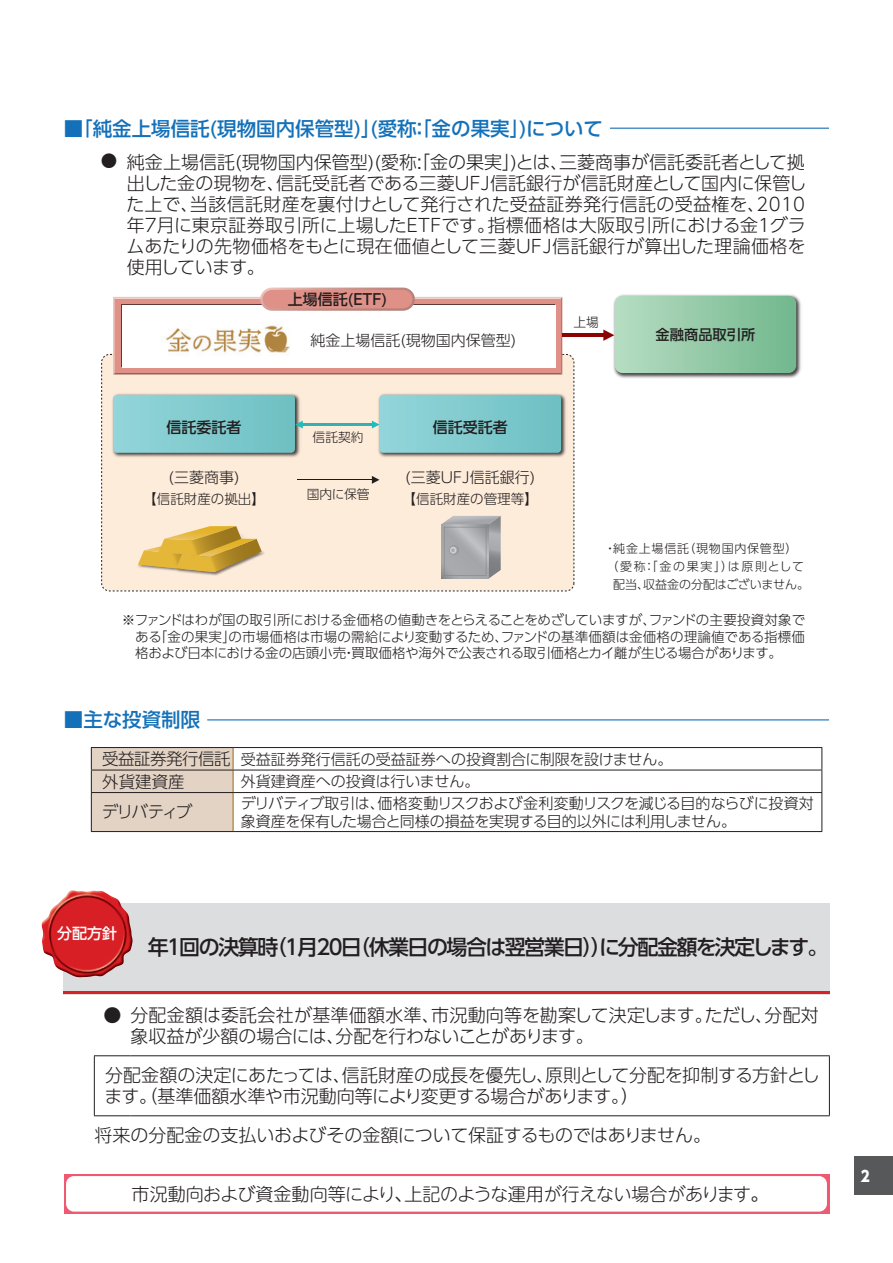
<style>
.page{position:relative;width:893px;height:1263px;background:#fff}
.page>*{position:absolute;margin:0;border:0;box-sizing:border-box;transform-origin:0 0}
.t1{font:500 21px "UD Shin Go Pro";letter-spacing:-.08em;color:#231f20}
.t2{font:500 19.5px "UD Shin Go Pro";color:#1471b9}
.t3{font:300 18px/21px "UD Shin Go Pro";color:#231f20}
.t4{font:300 18px "UD Shin M Go Pro";letter-spacing:-.01em;color:#231f20}
.t5{font:300 16.5px "UD Shin Go Pro";letter-spacing:-.03em;color:#231f20}
.t6{font:300 15px "UD Shin Go Pro";color:#231f20}
.t7{font:300 15px/18px "UD Shin Go Pro";letter-spacing:-.02em;color:#231f20}
.t8{font:500 15px "UD Shin Go Pro";color:#231f20}
.t9{font:500 15px "UD Shin Go Pro";color:#fff}
.t10{font:800 15px "UD Shin Go Pro";color:#fff;scale:.9 1}
.t11{font:500 14.25px "UD Shin Go Pro";color:#231f20}
.t12{font:300 13.5px/16.5px "UD Shin Go Pro";color:#231f20;text-align:justify}
.t13{font:300 12.75px "UD Shin Go Pro";color:#231f20}
.t14{font:300 12px "UD Shin Go Pro";letter-spacing:.065em;color:#231f20}
.t15{font:300 12px "UD Shin Go Pro";letter-spacing:.14em;color:#231f20}
.t16{font:300 12px "UD Shin Go Pro";color:#231f20}
.s1{font-size:16.5px}
</style>
<div class="page">
<div style="left:855px;top:1157px;width:38px;height:38px;background:#57585a"></div>
<hr style="left:610px;top:128px;width:219px;height:1px;background:#1471b9">
<div style="left:102px;top:354px;width:472px;height:236px;background:#feecdb;border-radius:8px"></div>
<hr style="left:301px;top:423px;width:73px;height:3px;background:#31b1b7">
<hr style="left:298px;top:479px;width:76px;height:1px;background:#221915">
<svg style="left:372px;top:476px;width:7px;height:8px"></svg>
<svg style="left:441px;top:516px;width:60px;height:62px;background:#a8a8ab"></svg>
<hr style="left:562px;top:333px;width:44px;height:4px;background:#8b0202">
<svg style="left:113px;top:297px;width:449px;height:77px"></svg>
<img style="left:161px;top:321px;width:132px;height:34px">
<svg style="left:260px;top:288px;width:155px;height:23px"></svg>
<div style="left:263px;top:290px;width:149px;height:18px;background:#df9188;border-radius:9px"></div>
<img style="left:615px;top:294px;width:186px;height:84px">
<svg style="left:603px;top:296px;width:193px;height:77px;background:#99cbab"></svg>
<img style="left:112px;top:393px;width:187px;height:64px">
<img style="left:379px;top:393px;width:187px;height:64px">
<svg style="left:372px;top:395px;width:189px;height:58px;background:#84cbce"></svg>
<img style="left:191px;top:551px;width:73px;height:25px">
<img style="left:182px;top:572px;width:49px;height:1px">
<svg style="left:138px;top:526px;width:124px;height:46px"></svg>
<svg style="left:113px;top:395px;width:190px;height:58px;background:#82c8cb"></svg>
<hr style="left:207px;top:719px;width:622px;height:1px;background:#1471b9">
<hr style="left:233px;top:747px;width:589px;height:1px;background:#231f20">
<svg style="left:91px;top:747px;width:143px;height:84px;background:#ddcdbe"></svg>
<hr style="left:233px;top:770px;width:589px;height:1px;background:#231f20">
<svg style="left:821px;top:748px;width:1px;height:44px"></svg>
<hr style="left:91px;top:792px;width:142px;height:1px;background:#231f20">
<hr style="left:91px;top:793px;width:1px;height:38px;background:#231f20">
<hr style="left:233px;top:792px;width:589px;height:1px;background:#231f20">
<hr style="left:821px;top:793px;width:1px;height:38px;background:#231f20">
<hr style="left:91px;top:831px;width:142px;height:1px;background:#231f20">
<hr style="left:233px;top:831px;width:589px;height:1px;background:#231f20">
<div style="left:63px;top:903px;width:766px;height:91px;background:#dcdddf"></div>
<hr style="left:63px;top:991px;width:766px;height:3px;background:#da2128">
<img style="left:41px;top:890px;width:92px;height:88px">
<hr style="left:94px;top:1055px;width:36px;height:1px;background:#231f20">
<hr style="left:94px;top:1056px;width:1px;height:59px;background:#231f20">
<hr style="left:130px;top:1055px;width:700px;height:1px;background:#231f20">
<hr style="left:829px;top:1056px;width:1px;height:59px;background:#231f20">
<hr style="left:94px;top:1115px;width:36px;height:1px;background:#231f20">
<hr style="left:130px;top:1115px;width:700px;height:1px;background:#231f20">
<svg style="left:64px;top:1174px;width:765px;height:39px;background:#f27085"></svg>
<div style="left:66px;top:1176px;width:761px;height:35px;background:#fff;border-radius:8px"></div>
<p class="t2" style="left:64px;top:112px;width:540px">■「純金上場信託(現物国内保管型)」(愛称：「金の果実」)について</p>
<p class="t3" style="left:126px;top:151px;width:681px;text-align:justify;text-indent:-26px"><span class="s1">●</span> 純金上場信託(現物国内保管型)(愛称:「金の果実」)とは、三菱商事が信託委託者として拠出した金の現物を、信託受託者である三菱UFJ信託銀行が信託財産として国内に保管した上で、当該信託財産を裏付けとして発行された受益証券発行信託の受益権を、2010年７月に東京証券取引所に上場したETFです。指標価格は大阪取引所における金１グラムあたりの先物価格をもとに現在価値として三菱UFJ信託銀行が算出した理論価格を使用しています。</p>
<p class="t8" style="left:288px;top:287px;width:101px">上場信託(ETF)</p>
<p class="t6" style="left:310px;top:328px;width:208px">純金上場信託(現物国内保管型)</p>
<p class="t13" style="left:573px;top:311px;width:27px">上場</p>
<p class="t11" style="left:656px;top:323px;width:101px">金融商品取引所</p>
<p class="t8" style="left:167px;top:415px;width:77px">信託委託者</p>
<p class="t6" style="left:169px;top:465px;width:73px">(三菱商事)</p>
<p class="t12" style="left:143px;top:490px;width:123px">【信託財産の拠出】</p>
<p class="t13" style="left:313px;top:427px;width:52px">信託契約</p>
<p class="t8" style="left:433px;top:415px;width:76px">信託受託者</p>
<p class="t6" style="left:405px;top:465px;width:132px">(三菱UFJ信託銀行)</p>
<p class="t13" style="left:307px;top:484px;width:64px">国内に保管</p>
<p class="t12" style="left:403px;top:490px;width:137px">【信託財産の管理等】</p>
<p class="t14" style="left:604px;top:538px;width:201px">・純金上場信託（現物国内保管型）　</p>
<p class="t15" style="left:607px;top:556px;width:199px">（愛称：「金の果実」）は原則として</p>
<p class="t16" style="left:613px;top:574px;width:197px">配当、収益金の分配はございません。</p>
<p class="t12" style="left:135px;top:611px;width:672px;text-indent:-14px">※ファンドはわが国の取引所における金価格の値動きをとらえることをめざしていますが、ファンドの主要投資対象である「金の果実」の市場価格は市場の需給により変動するため、ファンドの基準価額は金価格の理論値である指標価格および日本における金の店頭小売・買取価格や海外で公表される取引価格とカイ離が生じる場合があります。</p>
<p class="t2" style="left:64px;top:704px;width:138px">■主な投資制限</p>
<p class="t6" style="left:102px;top:747px;width:572px"><span class="s1">受益証券発行信託</span> 受益証券発行信託の受益証券への投資割合に制限を設けません。</p>
<p class="t5" style="left:102px;top:768px;width:84px">外貨建資産</p>
<p class="t6" style="left:241px;top:769px;width:240px">外貨建資産への投資は行いません。</p>
<p class="t5" style="left:102px;top:799px;width:92px">デリバティブ</p>
<p class="t7" style="left:241px;top:793px;width:575px">デリバティブ取引は、価格変動リスクおよび金利変動リスクを減じる目的ならびに投資対象資産を保有した場合と同様の損益を実現する目的以外には利用しません。</p>
<p class="t9" style="left:57px;top:921px;width:62px">分配方針</p>
<p class="t1" style="left:148px;top:930px;width:682px">年１回の決算時（１月20日（休業日の場合は翌営業日））に分配金額を決定します。</p>
<p class="t3" style="left:130px;top:1004px;width:690px;text-indent:-27px">● 分配金額は委託会社が基準価額水準、市況動向等を勘案して決定します。ただし、分配対象収益が少額の場合には、分配を行わないことがあります。</p>
<p class="t3" style="left:105px;top:1064px;width:717px">分配金額の決定にあたっては、信託財産の成長を優先し、原則として分配を抑制する方針とします。（基準価額水準や市況動向等により変更する場合があります。）</p>
<p class="t3" style="left:94px;top:1124px;width:618px">将来の分配金の支払いおよびその金額について保証するものではありません。</p>
<p class="t4" style="left:132px;top:1179px;width:638px">市況動向および資金動向等により、上記のような運用が行えない場合があります。</p>
<p class="t10" style="left:861px;top:1163px;width:11px">2</p>
</div>
